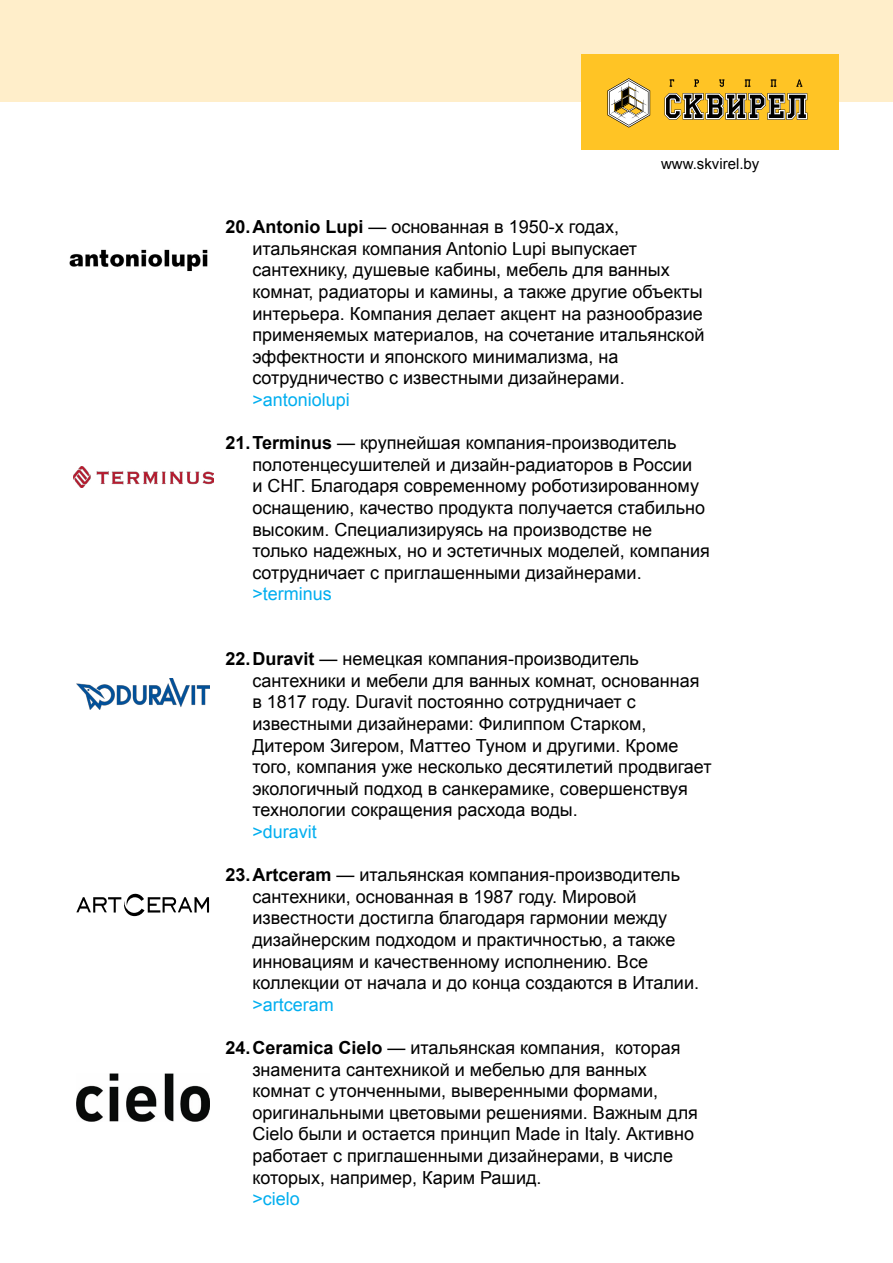
<style>
.page{position:relative;width:893px;height:1263px;background:#fff}
.page>*{position:absolute;margin:0;border:0;box-sizing:border-box;transform-origin:0 0}
.t1{font:18px/21.6px "Arial";color:#000}
.t2{font:18px "Arial";color:#00aeef}
.t3{font:15px "Arial";color:#000}
.s1{font-weight:700}
</style>
<div class="page">
<div style="left:0;top:0;width:893px;height:102px;background:#ffeeca"></div>
<div style="left:582px;top:54px;width:257px;height:95px;background:#ffc425"></div>
<svg style="left:607px;top:78px;width:43px;height:50px"></svg>
<svg style="left:670px;top:79px;width:4px;height:8px"></svg>
<svg style="left:694px;top:79px;width:5px;height:8px"></svg>
<svg style="left:719px;top:79px;width:5px;height:8px"></svg>
<svg style="left:745px;top:79px;width:5px;height:8px"></svg>
<svg style="left:771px;top:79px;width:5px;height:8px"></svg>
<svg style="left:796px;top:79px;width:6px;height:8px"></svg>
<svg style="left:664px;top:93px;width:143px;height:27px"></svg>
<img style="left:69px;top:249px;width:139px;height:22px">
<img style="left:74px;top:466px;width:139px;height:21px">
<img style="left:76px;top:678px;width:133px;height:31px">
<svg style="left:76px;top:893px;width:133px;height:23px"></svg>
<img style="left:76px;top:1073px;width:133px;height:48px">
<p class="t3" style="left:661px;top:154px;width:100px">www.skvirel.by</p>
<p class="t1" style="left:252px;top:216px;width:454px;text-indent:-27px"><span class="s1">20.Antonio Lupi</span> — основанная в 1950-х годах, итальянская компания Antonio Lupi выпускает сантехнику, душевые кабины, мебель для ванных комнат, радиаторы и камины, а также другие объекты интерьера. Компания делает акцент на разнообразие применяемых материалов, на сочетание итальянской эффектности и японского минимализма, на сотрудничество с известными дизайнерами.</p>
<p class="t2" style="left:252px;top:388px;width:99px">&gt;antoniolupi</p>
<p class="t1" style="left:252px;top:432px;width:459px;text-indent:-27px"><span class="s1">21.Terminus</span> — крупнейшая компания-производитель полотенцесушителей и дизайн-радиаторов в России<br>и СНГ. Благодаря современному роботизированному оснащению, качество продукта получается стабильно высоким. Специализируясь на производстве не только надежных, но и эстетичных моделей, компания сотрудничает с приглашенными дизайнерами.</p>
<p class="t2" style="left:252px;top:582px;width:81px">&gt;terminus</p>
<p class="t1" style="left:252px;top:648px;width:461px;text-indent:-27px"><span class="s1">22.Duravit</span> — немецкая компания-производитель сантехники и мебели для ванных комнат, основанная в 1817 году. Duravit постоянно сотрудничает с известными дизайнерами: Филиппом Старком, Дитером Зигером, Маттео Туном и другими. Кроме того, компания уже несколько десятилетий продвигает экологичный подход в санкерамике, совершенствуя технологии сокращения расхода воды.</p>
<p class="t2" style="left:252px;top:820px;width:66px">&gt;duravit</p>
<p class="t1" style="left:252px;top:864px;width:448px;text-indent:-27px"><span class="s1">23.Artceram</span> — итальянская компания-производитель сантехники, основанная в 1987 году. Мировой известности достигла благодаря гармонии между дизайнерским подходом и практичностью, а также инновациям и качественному исполнению. Все коллекции от начала и до конца создаются в Италии.</p>
<p class="t2" style="left:252px;top:993px;width:83px">&gt;artceram</p>
<p class="t1" style="left:252px;top:1037px;width:447px;text-indent:-27px"><span class="s1">24.Ceramica Cielo</span> — итальянская компания, которая знаменита сантехникой и мебелью для ванных комнат с утонченными, выверенными формами, оригинальными цветовыми решениями. Важным для Cielo были и остается принцип Made in Italy. Активно работает с приглашенными дизайнерами, в числе которых, например, Карим Рашид.</p>
<p class="t2" style="left:252px;top:1187px;width:49px">&gt;cielo</p>
</div>
